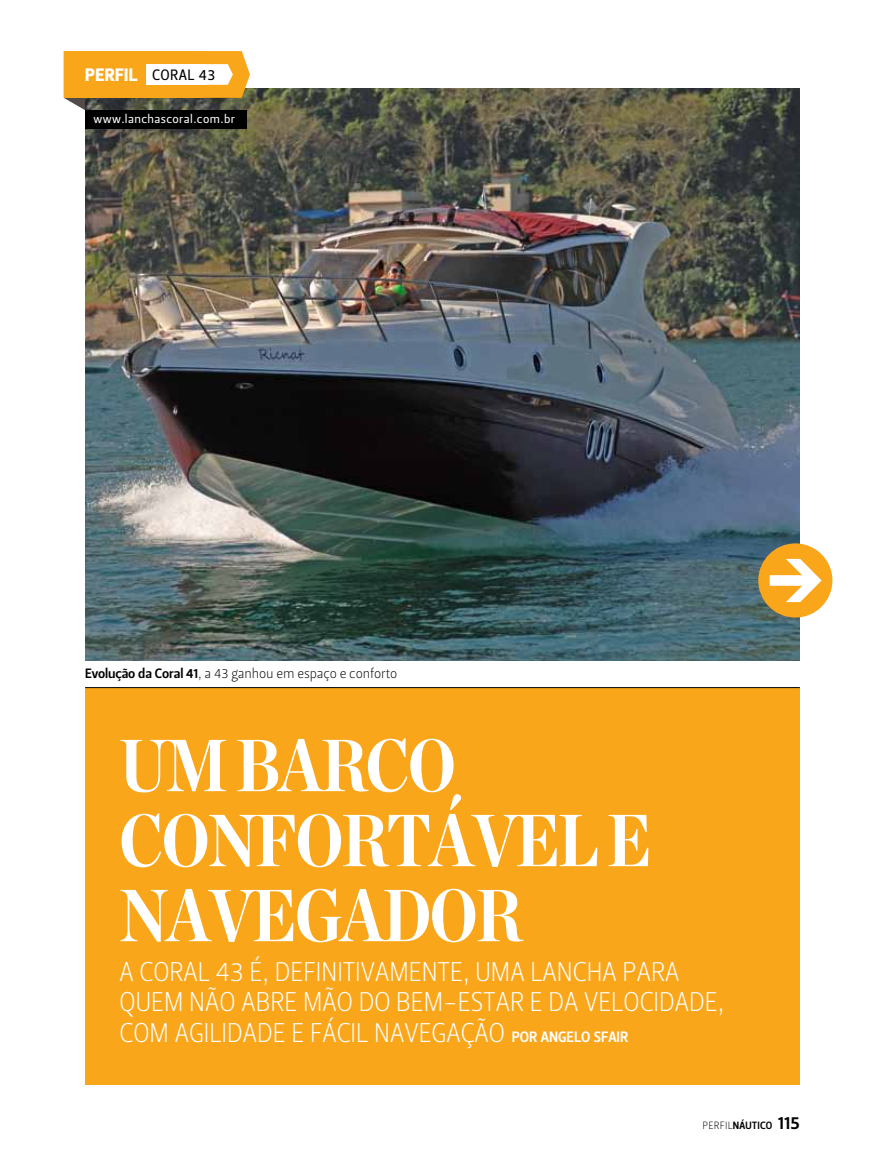
<style>
.page{position:relative;width:885px;height:1170px;background:#fff}
.page>*{position:absolute;margin:0;border:0;box-sizing:border-box;transform-origin:0 0}
.t1{font:700 73.5px/75px "Chronicle Disp Cond";letter-spacing:-.025em;color:#fff}
.t2{font:27px/30.8px "Leitura Sans Grot 1";letter-spacing:-.02em;color:#fff}
.t3{font:15px "Leitura Sans Grot 2";letter-spacing:.03em;color:#000}
.t4{font:13.5px "Leitura Sans Grot 1";letter-spacing:-.01em;color:#000}
.t5{font:12px "Leitura Sans Grot 2";letter-spacing:.03em;color:#fff}
.t6{font:10.5px "Leitura Sans Grot 3";letter-spacing:.025em;color:#000}
.s1{font-family:"Leitura Sans Grot 4";font-size:18px;color:#fff}
.s2{font-family:"Leitura Sans Grot 3"}
.s3{font-family:"Leitura Sans Grot 3";font-size:15px}
.s4{font-family:"Leitura Sans Grot 1"}
.s5{font-size:18px}
</style>
<div class="page">
<svg style="left:64px;top:98px;width:21px;height:12px"></svg>
<img style="left:85px;top:88px;width:714px;height:572px">
<div style="left:85px;top:687px;width:714px;height:397px;background:#faa61a"></div>
<div style="left:85px;top:110px;width:161px;height:19px;background:#000"></div>
<hr style="left:85px;top:687px;width:714px;height:1px;background:#000">
<div style="left:64px;top:51px;width:138px;height:47px;background:#faa61a"></div>
<svg style="left:202px;top:51px;width:48px;height:47px"></svg>
<div style="left:146px;top:64px;width:60px;height:21px;background:#fff"></div>
<svg style="left:758px;top:543px;width:42px;height:74px"></svg>
<p class="t3" style="left:85px;top:64px;width:132px"><span class="s1">PERFIL</span> CORAL 43</p>
<p class="t5" style="left:94px;top:110px;width:143px">www.lanchascoral.com.br</p>
<p class="t4" style="left:85px;top:664px;width:314px"><span class="s2">Evolução da Coral 41</span>, A 43 GANHOU EM ESPAÇO E CONFORTO</p>
<h1 class="t1" style="left:119px;top:723px;width:534px">UM BARCO<br>CONFORTÁVEL E<br>NAVEGADOR</h1>
<p class="t2" style="left:119px;top:955px;width:607px">A CORAL 43 É, DEFI NITIVAMENTE, UMA LANCHA PARA<br>QUEM NÃO ABRE MÃO DO BEM-ESTAR E DA VELOCI DADE,<br>COM AGILI DADE E FÁCIL NAVEGAÇÃO <span class="s3">Por Angelo Sfair</span></p>
<p class="t6" style="left:702px;top:1118px;width:99px"><span class="s4">PERFIL</span>NÁUTICO <span class="s5">115</span></p>
</div>
